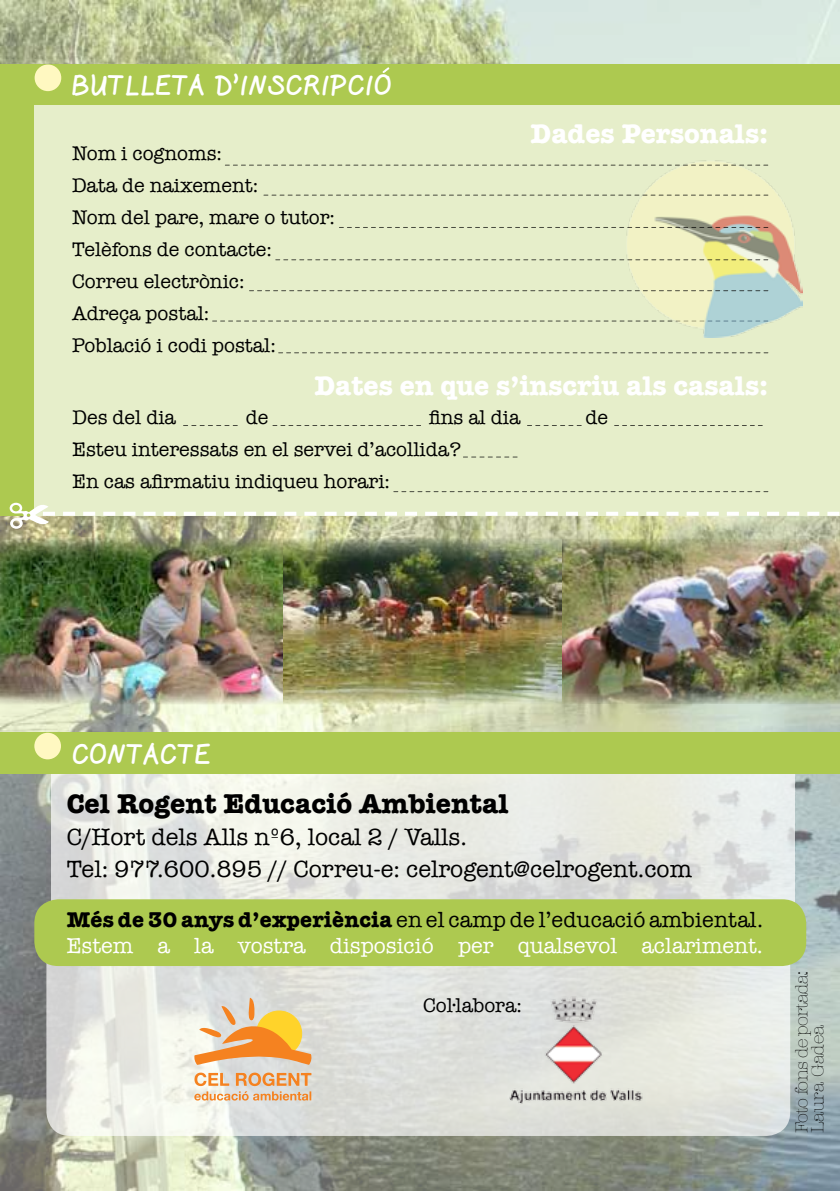
<style>
.page{position:relative;width:840px;height:1191px;background:#fff}
.page>*{position:absolute;margin:0;border:0;box-sizing:border-box;transform-origin:0 0}
.t1{font:28px "Gel Pen";letter-spacing:.05em;color:#fff}
.t2{font:700 28px "American Typewriter";color:#000}
.t3{font:700 27.8px "American Typewriter";color:#fff}
.t4{font:24px/32px "American Typewriter";color:#000}
.t5{font:22px/26px "American Typewriter";color:#fff}
.t6{font:20px/32px "American Typewriter";color:#000}
.t7{font:300 18px/16px "American Typewriter";letter-spacing:-.04em;color:#000}
.s1{font-weight:700;color:#000}
.s2{color:#000}
</style>
<div class="page">
<img style="left:0;top:0;width:839px;height:1191px">
<svg style="left:51px;top:774px;width:743px;height:129px;background:#e7e9e3"></svg>
<svg style="left:46px;top:963px;width:743px;height:173px;background:#e2e4de"></svg>
<div style="left:0;top:64px;width:839px;height:452px;background:#adc950"></div>
<div style="left:35px;top:64px;width:26px;height:27px;background:#fff8c1;border-radius:50%"></div>
<div style="left:35px;top:105px;width:804px;height:411px;background:#e6eeca"></div>
<svg style="left:212px;top:320px;width:413px;height:1px"></svg>
<div style="left:0;top:732px;width:839px;height:42px;background:#adc950"></div>
<div style="left:34px;top:732px;width:27px;height:27px;background:#fff8c1;border-radius:50%"></div>
<img style="left:626px;top:160px;width:176px;height:177px">
<div style="left:34px;top:899px;width:771px;height:67px;background:#adc950;border-radius:24px"></div>
<img style="left:0;top:538px;width:839px;height:166px">
<svg style="left:194px;top:1072px;width:117px;height:28px;background:#e7c29f"></svg>
<svg style="left:194px;top:997px;width:118px;height:67px;background:#e9c28e"></svg>
<img style="left:506px;top:995px;width:138px;height:111px">
<svg style="left:382px;top:67px;width:8px;height:6px"></svg>
<svg style="left:278px;top:352px;width:489px;height:1px"></svg>
<svg style="left:393px;top:491px;width:374px;height:1px"></svg>
<svg style="left:183px;top:425px;width:54px;height:1px"></svg>
<svg style="left:273px;top:425px;width:147px;height:1px"></svg>
<svg style="left:614px;top:425px;width:147px;height:1px"></svg>
<svg style="left:527px;top:425px;width:54px;height:1px"></svg>
<svg style="left:463px;top:456px;width:54px;height:1px"></svg>
<svg style="left:10px;top:503px;width:829px;height:26px"></svg>
<svg style="left:225px;top:165px;width:542px;height:1px"></svg>
<svg style="left:249px;top:290px;width:518px;height:1px"></svg>
<svg style="left:275px;top:259px;width:492px;height:1px"></svg>
<svg style="left:264px;top:195px;width:503px;height:1px"></svg>
<svg style="left:339px;top:227px;width:428px;height:1px"></svg>
<h1 class="t1" style="left:72px;top:73px;width:320px">BUTLLETA D’INSCRIPCIO</h1>
<p class="t6" style="left:72px;top:137px;width:264px">Nom i cognoms:<br>Data de naixement:<br>Nom del pare, mare o tutor:<br>Telèfons de contacte:<br>Correu electrònic:<br>Adreça postal:<br>Població i codi postal:</p>
<h2 class="t3" style="left:530px;top:110px;width:239px">Dades Personals:</h2>
<h2 class="t3" style="left:314px;top:362px;width:455px">Dates en que s’inscriu als casals:</h2>
<p class="t6" style="left:72px;top:401px;width:105px">Des del dia</p>
<p class="t6" style="left:246px;top:401px;width:24px">de</p>
<p class="t6" style="left:428px;top:401px;width:93px">fins al dia</p>
<p class="t6" style="left:585px;top:401px;width:24px">de</p>
<p class="t6" style="left:72px;top:433px;width:390px">Esteu interessats en el servei d’acollida?<br>En cas afirmatiu indiqueu horari:</p>
<h1 class="t1" style="left:72px;top:741px;width:139px">CONTACTE</h1>
<h1 class="t2" style="left:67px;top:779px;width:443px">Cel Rogent Educació Ambiental</h1>
<p class="t4" style="left:67px;top:820px;width:626px">C/Hort dels Alls nº6, local 2 / Valls.<br>Tel: 977.600.895 // Correu-e: celrogent@celrogent.com</p>
<p class="t5" style="left:67px;top:905px;width:697px"><span class="s1">Més de 30 anys d’experiència</span> <span class="s2">en el camp de l’educació ambiental.<br></span>Estem a la vostra disposició per qualsevol aclariment.</p>
<p class="t6" style="left:423px;top:988px;width:100px">Col·labora:</p>
<p class="t7" style="left:792px;top:1133px;width:164px;rotate:-90deg">Foto fons de portada:<br>Laura Gadea</p>
</div>
